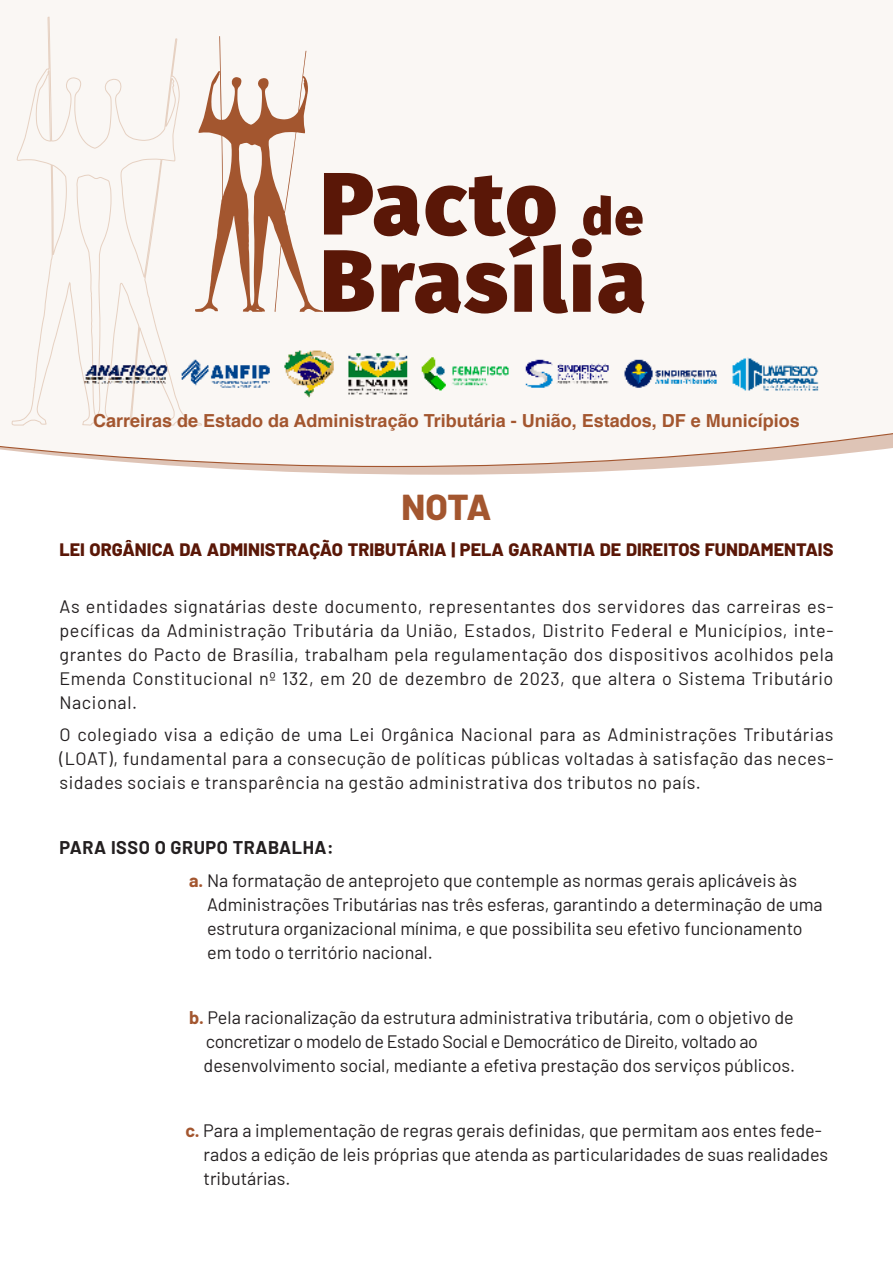
<style>
.page{position:relative;width:893px;height:1263px;background:#fff}
.page>*{position:absolute;margin:0;border:0;box-sizing:border-box;transform-origin:0 0}
.título{font:800 36px "Barlow";color:#a3562f}
.Texto{font:18px/24px "Barlow";color:#231f20}
.Texto-2{font:800 18px "Barlow";color:#5a1707}
.Footnote_text{font:700 18px "Helvetica";color:#a3562f}
.Texto-3{font:700 18px "Barlow";letter-spacing:.03em;color:#231f20}
.s1{font-weight:700;color:#a3562f}
</style>
<div class="page">
<div style="left:0;top:0;width:893px;height:467px;background:#faf7f4"></div>
<div style="left:12px;top:0;width:190px;height:437px;background:#faf7f4"></div>
<svg style="left:195px;top:36px;width:449px;height:278px"></svg>
<img style="left:60px;top:340px;width:774px;height:69px">
<p class="Footnote_text" style="left:93px;top:406px;width:708px">Carreiras de Estado da Administração Tributária - União, Estados, DF e Municípios</p>
<p class="título" style="left:402px;top:480px;width:91px">NOTA</p>
<p class="Texto-2" style="left:60px;top:536px;width:775px">LEI ORGÂNICA DA ADMINISTRAÇÃO TRIBUTÁRIA | PELA GARANTIA DE DIREITOS FUNDAMENTAIS</p>
<p class="Texto" style="left:60px;top:593px;width:775px;text-align:justify">As entidades signatárias deste documento, representantes dos servidores das carreiras es&shy;pecíficas da Administração Tributária da União, Estados, Distrito Federal e Municípios, inte&shy;grantes do Pacto de Brasília, trabalham pela regulamentação dos dispositivos acolhidos pela Emenda Constitucional nº 132, em 20 de dezembro de 2023, que altera o Sistema Tributário Nacional.</p>
<p class="Texto" style="left:60px;top:721px;width:775px;text-align:justify">O colegiado visa a edição de uma Lei Orgânica Nacional para as Administrações Tributárias (LOAT), fundamental para a consecução de políticas públicas voltadas à satisfação das neces&shy;sidades sociais e transparência na gestão administrativa dos tributos no país.</p>
<p class="Texto-3" style="left:60px;top:834px;width:276px">PARA ISSO O GRUPO TRABALHA:</p>
<p class="Texto" style="left:207px;top:867px;width:617px;text-indent:-18px"><span class="s1">a.</span> Na formatação de anteprojeto que contemple as normas gerais aplicáveis às Administrações Tributárias nas três esferas, garantindo a determinação de uma estrutura organizacional mínima, e que possibilita seu efetivo funcionamento em todo o território nacional.</p>
<p class="Texto" style="left:204px;top:1004px;width:593px;text-indent:-14px"><span class="s1">b.</span> Pela racionalização da estrutura administrativa tributária, com o objetivo de concretizar o modelo de Estado Social e Democrático de Direito, voltado ao desenvolvimento social, mediante a efetiva prestação dos serviços públicos.</p>
<p class="Texto" style="left:204px;top:1117px;width:626px;text-indent:-18px"><span class="s1">c.</span> Para a implementação de regras gerais definidas, que permitam aos entes fede&shy;rados a edição de leis próprias que atenda as particularidades de suas realidades tributárias.</p>
</div>
